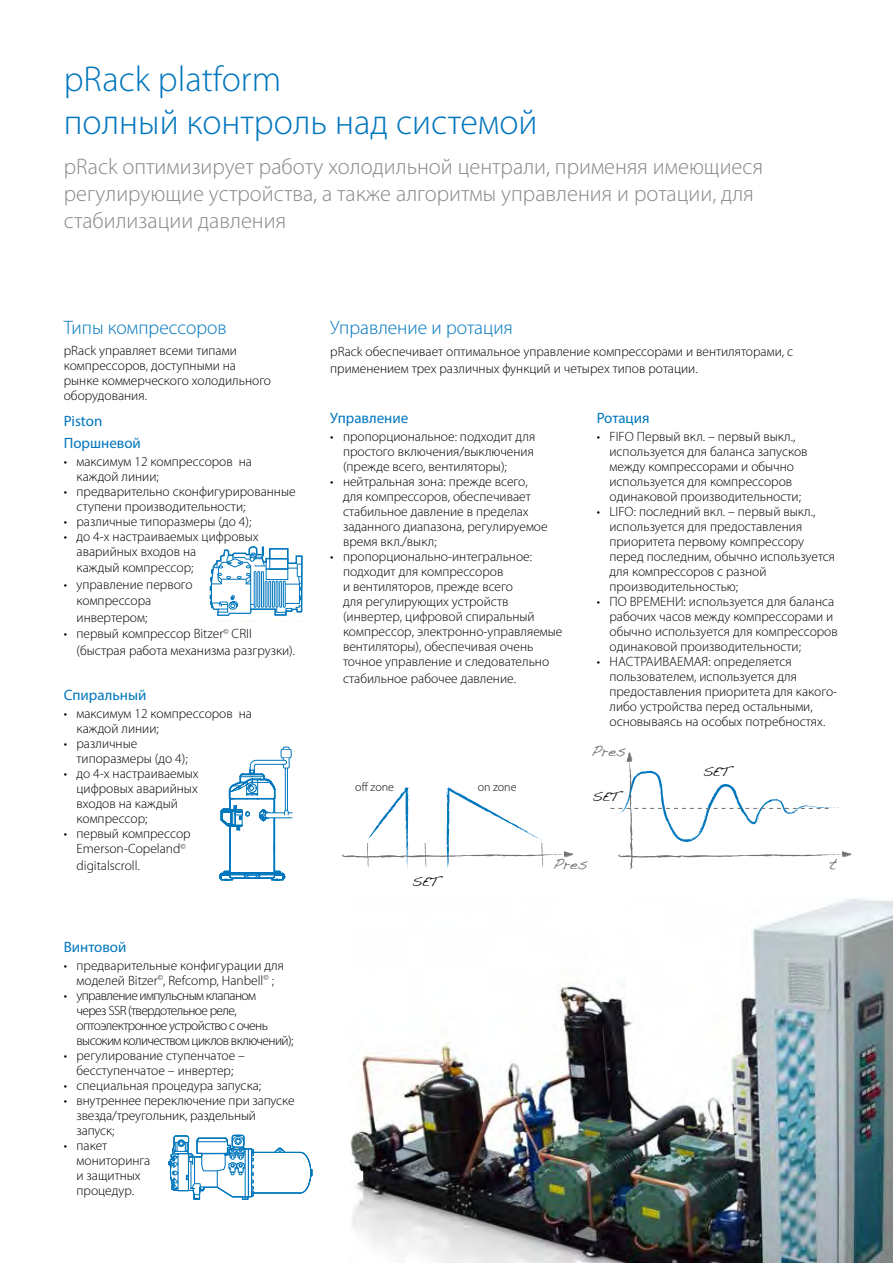
<style>
.page{position:relative;width:893px;height:1263px;background:#fff}
.page>*{position:absolute;margin:0;border:0;box-sizing:border-box;transform-origin:0 0}
.t1{font:300 36px/43.2px "Myriad Pro";color:#0076bd}
.t2{font:300 22.5px/27px "Myriad Pro";color:#87888a}
.t3{font:300 19.5px "Myriad Pro";color:#0076bd}
.t4{font:15.9px "Handwriting Dakota";color:#707172}
.t5{font:15px/21.1px "Myriad Pro";color:#0076bd}
.t6{font:300 13.5px/15px "Myriad Pro";color:#000}
.t7{font:300 13.5px/15px "Myriad Pro";letter-spacing:-.045em;color:#000}
.t8{font:13.2px "Handwriting Dakota";color:#000}
.t9{font:300 12px "Myriad Pro";color:#000}
</style>
<div class="page">
<div style="left:281px;top:749px;width:11px;height:9px;border:1px solid #0076bd;border-radius:2px"></div>
<svg style="left:282px;top:746px;width:8px;height:4px"></svg>
<svg style="left:219px;top:757px;width:74px;height:124px"></svg>
<svg style="left:168px;top:1134px;width:145px;height:66px"></svg>
<img style="left:240px;top:620px;width:42px;height:1px">
<svg style="left:209px;top:546px;width:94px;height:70px"></svg>
<svg style="left:342px;top:787px;width:231px;height:81px"></svg>
<svg style="left:611px;top:752px;width:240px;height:117px"></svg>
<img style="left:351px;top:898px;width:542px;height:365px">
<h1 class="t1" style="left:64px;top:58px;width:475px">pRack platform<br>полный контроль над системой</h1>
<h2 class="t2" style="left:64px;top:154px;width:701px">pRack оптимизирует работу холодильной централи, применяя имеющиеся регулирующие устройства, а также алгоритмы управления и ротации, для стабилизации давления</h2>
<h3 class="t3" style="left:64px;top:316px;width:164px">Типы компрессоров</h3>
<p class="t6" style="left:64px;top:343px;width:209px">pRack управляет всеми типами компрессоров, доступными на рынке коммерческого холодильного оборудования.</p>
<p class="t5" style="left:64px;top:410px;width:79px">Piston<br>Поршневой</p>
<p class="t6" style="left:77px;top:454px;width:177px;text-indent:-13px">• максимум 12 компрессоров на каждой линии;</p>
<p class="t6" style="left:77px;top:484px;width:221px;text-indent:-13px">• предварительно сконфигурированные ступени производительности;</p>
<p class="t6" style="left:64px;top:514px;width:189px">• различные типоразмеры (до 4);</p>
<p class="t6" style="left:77px;top:529px;width:184px;text-indent:-13px">• до 4-х настраиваемых цифровых аварийных входов на</p>
<p class="t6" style="left:77px;top:560px;width:118px">каждый компрессор;</p>
<p class="t6" style="left:77px;top:576px;width:118px;line-height:16.5px;text-indent:-13px">• управление первого компрессора инвертером;</p>
<p class="t6" style="left:77px;top:626px;width:220px;line-height:16.5px;text-indent:-13px">• первый компрессор Bitzer<sup>©</sup> CRII (быстрая работа механизма разгрузки).</p>
<p class="t5" style="left:64px;top:684px;width:84px">Спиральный</p>
<p class="t6" style="left:77px;top:706px;width:177px;text-indent:-13px">• максимум 12 компрессоров на каждой линии;</p>
<p class="t6" style="left:77px;top:736px;width:113px;text-indent:-13px">• различные типоразмеры (до 4);</p>
<p class="t6" style="left:77px;top:766px;width:124px;text-indent:-13px">• до 4-х настраиваемых цифровых аварийных входов на каждый компрессор;</p>
<p class="t6" style="left:64px;top:826px;width:128px;text-align:center">• первый компрессор<br>Emerson-Copeland<sup>©</sup></p>
<p class="t6" style="left:77px;top:858px;width:65px">digitalscroll.</p>
<p class="t5" style="left:64px;top:936px;width:64px">Винтовой</p>
<p class="t6" style="left:64px;top:958px;width:222px;text-align:center">• предварительные конфигурации для моделей Bitzer<sup>©</sup>, Refcomp, Hanbell<sup>©</sup> ;</p>
<p class="t7" style="left:77px;top:988px;width:218px;text-indent:-13px">• управление импульсным клапаном<br>через SSR (твердотельное реле, оптоэлектронное устройство с очень высоким количеством циклов включений);</p>
<p class="t6" style="left:64px;top:1048px;width:183px;text-align:center">• регулирование ступенчатое – бесступенчатое – инвертер;</p>
<p class="t6" style="left:64px;top:1078px;width:199px">• специальная процедура запуска;</p>
<p class="t6" style="left:77px;top:1093px;width:219px;text-indent:-13px">• внутреннее переключение при запуске звезда/треугольник, раздельный запуск;</p>
<p class="t6" style="left:77px;top:1138px;width:75px;text-indent:-13px">• пакет мониторинга и защитных процедур.</p>
<h3 class="t3" style="left:330px;top:316px;width:184px">Управление и ротация</h3>
<p class="t6" style="left:330px;top:344px;width:464px;line-height:16.5px">pRack обеспечивает оптимальное управление компрессорами и вентиляторами, с применением трех различных функций и четырех типов ротации.</p>
<p class="t5" style="left:330px;top:407px;width:80px">Управление</p>
<p class="t6" style="left:343px;top:430px;width:194px;text-align:justify;text-indent:-13px">• пропорциональное: подходит для простого включения/выключения (прежде всего, вентиляторы);</p>
<p class="t6" style="left:343px;top:475px;width:206px;text-indent:-13px">• нейтральная зона: прежде всего, для компрессоров, обеспечивает стабильное давление в пределах заданного диапазона, регулируемое время вкл./выкл;</p>
<p class="t6" style="left:343px;top:550px;width:221px;text-indent:-13px">• пропорционально-интегральное: подходит для компрессоров<br>и вентиляторов, прежде всего<br>для регулирующих устройств (инвертер, цифровой спиральный компрессор, электронно-управляемые вентиляторы), обеспечивая очень точное управление и следовательно</p>
<p class="t6" style="left:343px;top:671px;width:175px">стабильное рабочее давление.</p>
<p class="t5" style="left:597px;top:407px;width:54px">Ротация</p>
<p class="t6" style="left:609px;top:430px;width:200px;text-indent:-13px">• FIFO Первый вкл. – первый выкл., используется для баланса запусков между компрессорами и обычно используется для компрессоров одинаковой производительности;</p>
<p class="t6" style="left:609px;top:505px;width:227px;text-indent:-13px">• LIFO: последний вкл. – первый выкл., используется для предоставления приоритета первому компрессору перед последним, обычно используется для компрессоров с разной производительностью;</p>
<p class="t6" style="left:609px;top:595px;width:230px;text-indent:-13px">• ПО ВРЕМЕНИ: используется для баланса рабочих часов между компрессорами и обычно используется для компрессоров одинаковой производительности;</p>
<p class="t6" style="left:609px;top:655px;width:229px;text-indent:-13px">• НАСТРАИВАЕМАЯ: определяется пользователем, используется для предоставления приоритета для какого&shy;либо устройства перед остальными, основываясь на особых потребностях.</p>
<p class="t9" style="left:355px;top:780px;width:40px">off zone</p>
<p class="t9" style="left:478px;top:780px;width:40px">on zone</p>
<p class="t8" style="left:412px;top:873px;width:28px">SET</p>
<p class="t4" style="left:591px;top:741px;width:36px">Pres</p>
<p class="t8" style="left:592px;top:789px;width:28px">SET</p>
<p class="t8" style="left:703px;top:763px;width:28px">SET</p>
<p class="t4" style="left:553px;top:854px;width:36px">Pres</p>
<p class="t4" style="left:829px;top:854px;width:9px">t</p>
</div>
